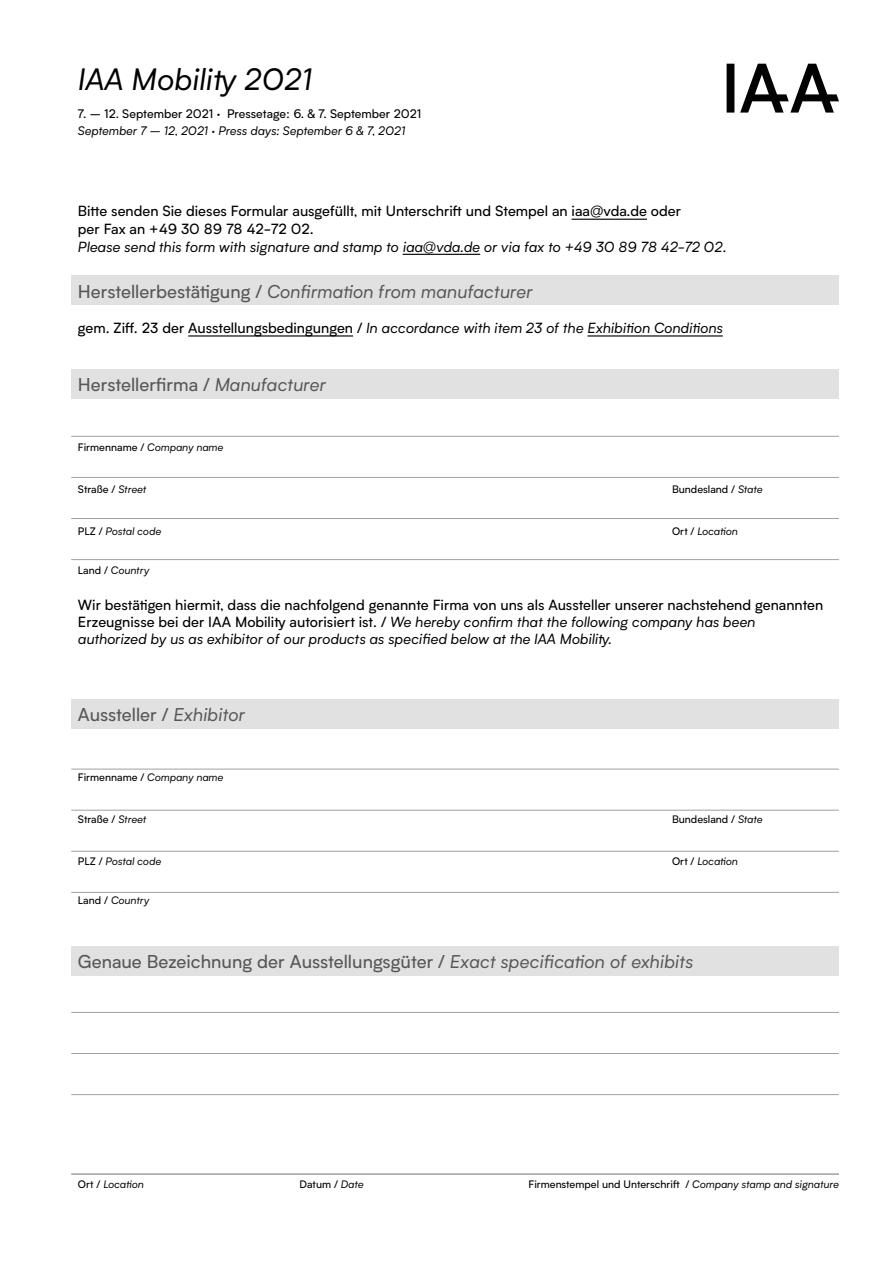
<style>
.page{position:relative;width:893px;height:1263px;background:#fff}
.page>*{position:absolute;margin:0;border:0;box-sizing:border-box;transform-origin:0 0}
.t1{font:italic 30px "Biotif";color:#000}
.t2{font:18px "Biotif";color:#575756}
.t3{font:italic 18px "Biotif";color:#575756}
.t4{font:14.25px/17.1px "Biotif";color:#000}
.t5{font:italic 14.25px "Biotif";color:#000}
.t6{font:12px "Biotif";color:#000}
.t7{font:italic 12px "Biotif";color:#000}
.t8{font:10.5px "Biotif";color:#000}
.t9{font:italic 10.5px "Biotif";color:#000}
.s1{font-style:normal}
.s2{font-style:italic}
</style>
<div class="page">
<hr style="left:572px;top:219px;width:75px;height:1px;background:#000">
<hr style="left:403px;top:254px;width:77px;height:1px;background:#000">
<div style="left:71px;top:275px;width:768px;height:30px;background:#e1e1e1"></div>
<hr style="left:188px;top:335px;width:165px;height:2px;background:#000">
<hr style="left:587px;top:335px;width:136px;height:2px;background:#000">
<div style="left:71px;top:369px;width:768px;height:30px;background:#e1e1e1"></div>
<hr style="left:71px;top:436px;width:768px;height:1px;background:#a1a1a1">
<hr style="left:71px;top:477px;width:768px;height:1px;background:#a1a1a1">
<hr style="left:71px;top:518px;width:768px;height:1px;background:#a1a1a1">
<hr style="left:71px;top:559px;width:768px;height:1px;background:#a1a1a1">
<div style="left:71px;top:699px;width:768px;height:30px;background:#e1e1e1"></div>
<hr style="left:71px;top:769px;width:768px;height:1px;background:#a1a1a1">
<hr style="left:71px;top:810px;width:768px;height:1px;background:#a1a1a1">
<hr style="left:71px;top:851px;width:768px;height:1px;background:#a1a1a1">
<hr style="left:71px;top:892px;width:768px;height:1px;background:#a1a1a1">
<div style="left:71px;top:946px;width:768px;height:29px;background:#e1e1e1"></div>
<hr style="left:71px;top:1012px;width:768px;height:1px;background:#a1a1a1">
<hr style="left:71px;top:1053px;width:768px;height:1px;background:#a1a1a1">
<hr style="left:71px;top:1094px;width:768px;height:1px;background:#a1a1a1">
<hr style="left:71px;top:1173px;width:768px;height:2px;background:#a1a1a1">
<svg style="left:727px;top:64px;width:112px;height:49px"></svg>
<p class="t1" style="left:78px;top:59px;width:236px">IAA Mobility 2021</p>
<p class="t6" style="left:78px;top:106px;width:345px">7. – 12. September 2021 · Pressetage: 6. &amp; 7. September 2021</p>
<p class="t7" style="left:78px;top:123px;width:329px">September 7 – 12, 2021 · Press days: September 6 &amp; 7, 2021</p>
<p class="t4" style="left:78px;top:202px;width:604px">Bitte senden Sie dieses Formular ausgefüllt, mit Unterschrift und Stempel an iaa@vda.de oder</p>
<p class="t4" style="left:78px;top:219px;width:237px">per Fax an +49 30 89 78 42-72 02.</p>
<p class="t5" style="left:78px;top:237px;width:650px">Please send this form with signature and stamp to iaa@vda.de or via fax to +49 30 89 78 42-72 02.</p>
<p class="t3" style="left:78px;top:279px;width:456px"><span class="s1">Herstellerbestätigung /</span> Confirmation from manufacturer</p>
<p class="t5" style="left:78px;top:318px;width:646px"><span class="s1">gem. Ziff. 23 der Ausstellungsbedingungen /</span> In accordance with item 23 of the Exhibition Conditions</p>
<p class="t2" style="left:78px;top:372px;width:249px">Herstellerfirma / <span class="s2">Manufacturer</span></p>
<p class="t8" style="left:78px;top:440px;width:147px">Firmenname / <span class="s2">Company name</span></p>
<p class="t8" style="left:78px;top:482px;width:70px">Straße / <span class="s2">Street</span></p>
<p class="t8" style="left:672px;top:482px;width:92px">Bundesland / <span class="s2">State</span></p>
<p class="t9" style="left:78px;top:524px;width:85px"><span class="s1">PLZ /</span> Postal code</p>
<p class="t9" style="left:672px;top:524px;width:67px"><span class="s1">Ort /</span> Location</p>
<p class="t9" style="left:78px;top:563px;width:73px"><span class="s1">Land /</span> Country</p>
<p class="t4" style="left:78px;top:595px;width:747px">Wir bestätigen hiermit, dass die nachfolgend genannte Firma von uns als Aussteller unserer nachstehend genannten<br>Erzeugnisse bei der IAA Mobility autorisiert ist. / <span class="s2">We hereby confirm that the following company has been authorized by us as exhibitor of our products as specified below at the IAA Mobility.</span></p>
<p class="t2" style="left:78px;top:702px;width:168px">Aussteller / <span class="s2">Exhibitor</span></p>
<p class="t8" style="left:78px;top:770px;width:147px">Firmenname / <span class="s2">Company name</span></p>
<p class="t8" style="left:78px;top:812px;width:70px">Straße / <span class="s2">Street</span></p>
<p class="t8" style="left:672px;top:812px;width:92px">Bundesland / <span class="s2">State</span></p>
<p class="t9" style="left:78px;top:854px;width:85px"><span class="s1">PLZ /</span> Postal code</p>
<p class="t9" style="left:672px;top:854px;width:67px"><span class="s1">Ort /</span> Location</p>
<p class="t9" style="left:78px;top:893px;width:73px"><span class="s1">Land /</span> Country</p>
<p class="t2" style="left:78px;top:949px;width:617px">Genaue Bezeichnung der Ausstellungsgüter / <span class="s2">Exact specification of exhibits</span></p>
<p class="t9" style="left:78px;top:1177px;width:67px"><span class="s1">Ort /</span> Location</p>
<p class="t8" style="left:300px;top:1177px;width:66px">Datum / <span class="s2">Date</span></p>
<p class="t8" style="left:528px;top:1177px;width:312px">Firmenstempel und Unterschrift / <span class="s2">Company stamp and signature</span></p>
</div>
